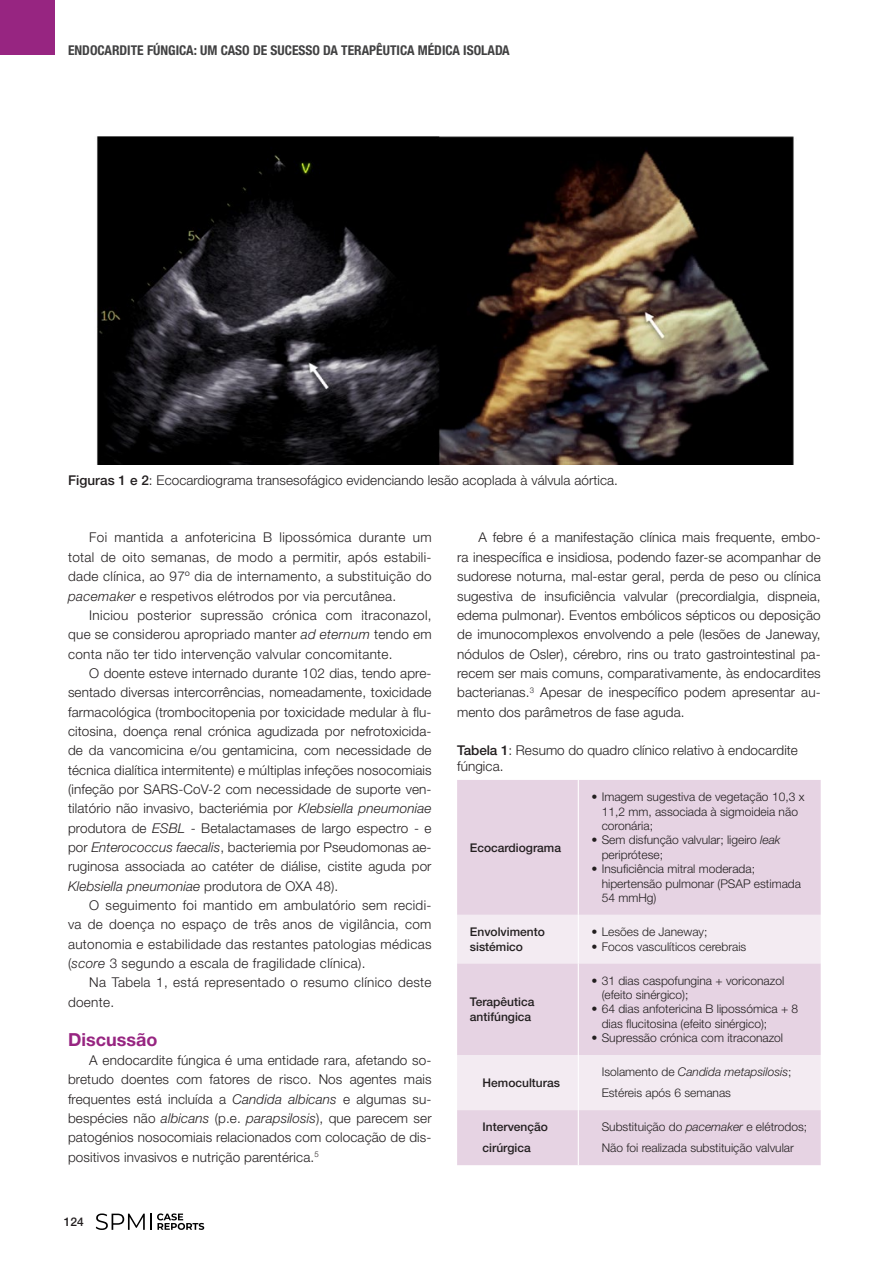
<style>
.page{position:relative;width:893px;height:1263px;background:#fff}
.page>*{position:absolute;margin:0;border:0;box-sizing:border-box;transform-origin:0 0}
.t1{font:700 18px "Helvetica Neue LT Std";color:#972581}
.t2{font:300 13.5px/19.4px "Helvetica Neue LT Std";letter-spacing:.01em;color:#231f20;text-align:justify}
.t3{font:700 condensed 13.5px "Helvetica Neue LT Std";color:#414142}
.t4{font:300 12px/14.4px "Helvetica Neue LT Std";color:#231f20}
.t5{font:500 12px/14.4px "Helvetica Neue LT Std";color:#231f20}
.s1{font-weight:500}
.s2{font-style:italic}
</style>
<div class="page">
<div style="left:0;top:0;width:55px;height:55px;background:#972581"></div>
<svg style="left:96px;top:1213px;width:108px;height:17px"></svg>
<div style="left:457px;top:780px;width:364px;height:385px;background:#e6d3e3"></div>
<svg style="left:457px;top:915px;width:364px;height:195px;background:#ecdfeb"></svg>
<hr style="left:578px;top:780px;width:1px;height:135px;background:#fff">
<hr style="left:578px;top:915px;width:1px;height:48px;background:#fff">
<hr style="left:578px;top:963px;width:1px;height:92px;background:#fff">
<hr style="left:578px;top:1055px;width:1px;height:55px;background:#fff">
<hr style="left:578px;top:1110px;width:1px;height:55px;background:#fff">
<img style="left:96px;top:136px;width:698px;height:328px">
<p class="t3" style="left:68px;top:42px;width:443px">ENDOCARDITE FÚNGICA: UM CASO DE SUCESSO DA TERAPÊUTICA MÉDICA ISOLADA</p>
<p class="t2" style="left:68px;top:470px;width:551px"><span class="s1">Figuras 1 e 2</span>: Ecocardiograma transesofágico evidenciando lesão acoplada à válvula aórtica.</p>
<p class="t2" style="left:68px;top:528px;width:365px;text-indent:21px">Foi mantida a anfotericina B lipossómica durante um total de oito semanas, de modo a permitir, após estabili&shy;dade clínica, ao 97º dia de internamento, a substituição do <span class="s2">pacemaker</span> e respetivos elétrodos por via percutânea.</p>
<p class="t2" style="left:68px;top:605px;width:365px;text-indent:21px">Iniciou posterior supressão crónica com itraconazol, que se considerou apropriado manter <span class="s2">ad eternum</span> tendo em conta não ter tido intervenção valvular concomitante.</p>
<p class="t2" style="left:68px;top:663px;width:365px;text-indent:21px">O doente esteve internado durante 102 dias, tendo apre&shy;sentado diversas intercorrências, nomeadamente, toxicidade farmacológica (trombocitopenia por toxicidade medular à flu&shy;citosina, doença renal crónica agudizada por nefrotoxicida&shy;de da vancomicina e/ou gentamicina, com necessidade de técnica dialítica intermitente) e múltiplas infeções nosocomiais (infeção por SARS-CoV-2 com necessidade de suporte ven&shy;tilatório não invasivo, bacteriémia por <span class="s2">Klebsiella pneumoniae </span>produtora de <span class="s2">ESBL</span> - Betalactamases de largo espectro - e por <span class="s2">Enterococcus faecalis</span>, bacteriemia por Pseudomonas ae&shy;ruginosa associada ao catéter de diálise, cistite aguda por <span class="s2">Klebsiella pneumoniae</span> produtora de OXA 48).</p>
<p class="t2" style="left:68px;top:895px;width:365px;text-indent:21px">O seguimento foi mantido em ambulatório sem recidi&shy;va de doença no espaço de três anos de vigilância, com autonomia e estabilidade das restantes patologias médicas (<span class="s2">score</span> 3 segundo a escala de fragilidade clínica).</p>
<p class="t2" style="left:68px;top:973px;width:365px;text-indent:21px">Na Tabela 1, está representado o resumo clínico deste doente.</p>
<h1 class="t1" style="left:68px;top:1028px;width:91px">Discussão</h1>
<p class="t2" style="left:68px;top:1050px;width:365px;text-indent:21px">A endocardite fúngica é uma entidade rara, afetando so&shy;bretudo doentes com fatores de risco. Nos agentes mais frequentes está incluída a <span class="s2">Candida albicans</span> e algumas su&shy;bespécies não <span class="s2">albicans</span> (p.e. <span class="s2">parapsilosis</span>), que parecem ser patogénios nosocomiais relacionados com colocação de dis&shy;positivos invasivos e nutrição parentérica.<sup>5</sup></p>
<p class="t5" style="left:64px;top:1215px;width:22px">124</p>
<p class="t2" style="left:457px;top:528px;width:365px;text-indent:21px">A febre é a manifestação clínica mais frequente, embo&shy;ra inespecífica e insidiosa, podendo fazer-se acompanhar de sudorese noturna, mal-estar geral, perda de peso ou clínica sugestiva de insuficiência valvular (precordialgia, dispneia, edema pulmonar). Eventos embólicos sépticos ou deposição de imunocomplexos envolvendo a pele (lesões de Janeway, nódulos de Osler), cérebro, rins ou trato gastrointestinal pa&shy;recem ser mais comuns, comparativamente, às endocardites bacterianas.<sup>3</sup> Apesar de inespecífico podem apresentar au&shy;mento dos parâmetros de fase aguda.</p>
<p class="t2" style="left:457px;top:742px;width:342px;line-height:16.2px"><span class="s1">Tabela 1</span>: Resumo do quadro clínico relativo à endocardite fúngica.</p>
<p class="t5" style="left:470px;top:840px;width:93px">Ecocardiograma</p>
<p class="t4" style="left:591px;top:789px;width:214px">• Imagem sugestiva de vegetação 10,3 x</p>
<p class="t4" style="left:591px;top:833px;width:190px">• Sem disfunção valvular; ligeiro <span class="s2">leak</span></p>
<p class="t4" style="left:591px;top:861px;width:165px">• Insuficiência mitral moderada;</p>
<p class="t4" style="left:602px;top:804px;width:198px">11,2 mm, associada à sigmoideia não coronária;</p>
<p class="t4" style="left:602px;top:847px;width:63px">periprótese;</p>
<p class="t4" style="left:602px;top:876px;width:201px">hipertensão pulmonar (PSAP estimada<br>54 mmHg)</p>
<p class="t5" style="left:470px;top:924px;width:76px">Envolvimento sistémico</p>
<p class="t4" style="left:591px;top:924px;width:118px">• Lesões de Janeway;</p>
<p class="t4" style="left:591px;top:939px;width:156px">• Focos vasculíticos cerebrais</p>
<p class="t5" style="left:470px;top:995px;width:66px">Terapêutica antifúngica</p>
<p class="t4" style="left:591px;top:973px;width:194px">• 31 dias caspofungina + voriconazol</p>
<p class="t4" style="left:591px;top:1002px;width:208px">• 64 dias anfotericina B lipossómica + 8</p>
<p class="t4" style="left:591px;top:1030px;width:193px">• Supressão crónica com itraconazol</p>
<p class="t4" style="left:602px;top:987px;width:88px">(efeito sinérgico);</p>
<p class="t4" style="left:602px;top:1016px;width:167px">dias flucitosina (efeito sinérgico);</p>
<p class="t5" style="left:483px;top:1075px;width:79px">Hemoculturas</p>
<p class="t4" style="left:602px;top:1061px;width:191px;line-height:21px">Isolamento de <span class="s2">Candida metapsilosis</span>;<br>Estéreis após 6 semanas</p>
<p class="t5" style="left:483px;top:1116px;width:67px;line-height:21px">Intervenção cirúrgica</p>
<p class="t4" style="left:602px;top:1116px;width:207px;line-height:21px">Substituição do <span class="s2">pacemaker</span> e elétrodos;<br>Não foi realizada substituição valvular</p>
</div>
